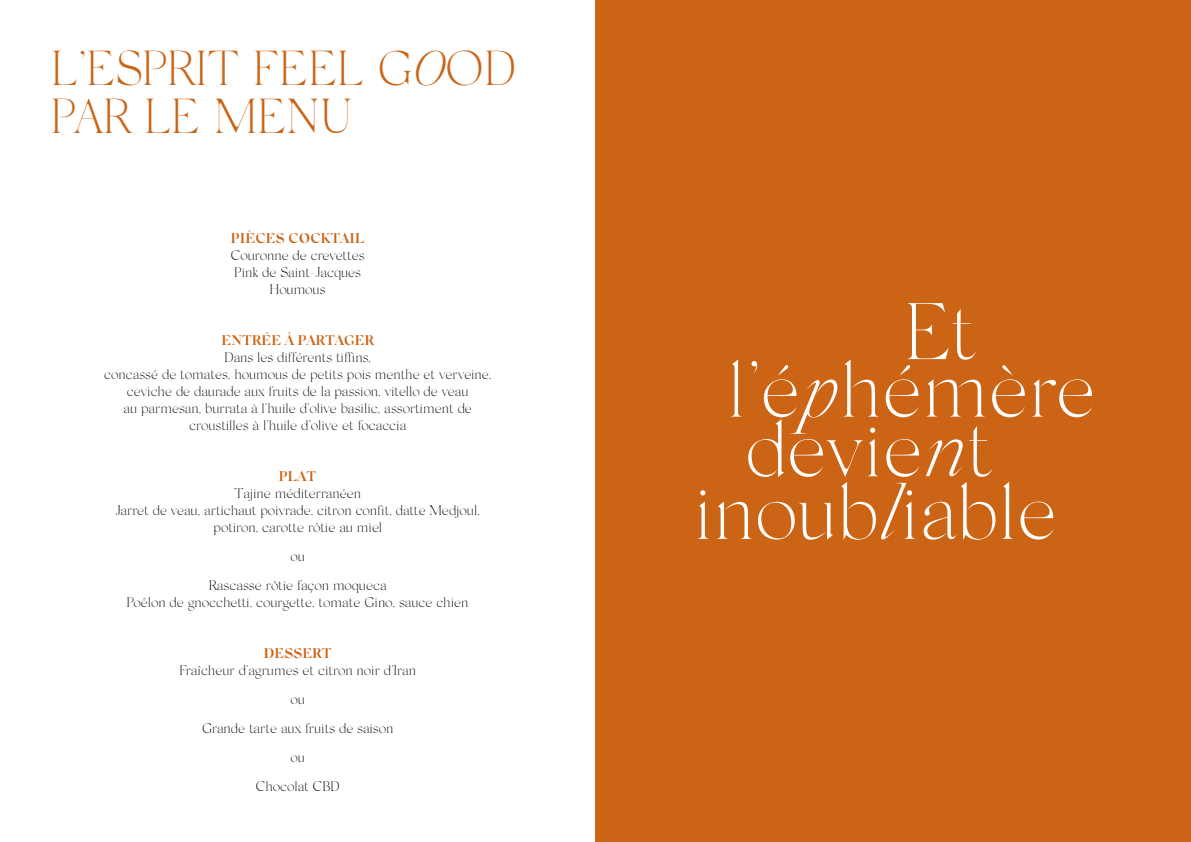
<style>
.page{position:relative;width:1191px;height:842px;background:#fff}
.page>*{position:absolute;margin:0;border:0;box-sizing:border-box;transform-origin:0 0}
.t1{font:200 80px "Silk Serif";color:#fff}
.t2{font:200 49px/48px "Silk Serif";color:#cb6415}
.t3{font:200 14px/17px "Silk Serif";color:#000;text-align:center}
.t4{font:600 14px "Silk Serif";color:#cb6415}
.s1{font-style:italic}
</style>
<div class="page">
<div style="left:595px;top:0;width:596px;height:842px;background:#cb6415"></div>
<h2 class="t2" style="left:51px;top:44px;width:467px">L’ESPRIT FEEL G<span class="s1">O</span>OD<br>PAR LE MENU</h2>
<p class="t4" style="left:231px;top:230px;width:135px">PIÈCES COCKTAIL</p>
<p class="t3" style="left:231px;top:247px;width:135px">Couronne de crevettes<br>Pink de Saint-Jacques<br>Houmous</p>
<p class="t4" style="left:221px;top:332px;width:154px">ENTRÉE À PARTAGER</p>
<p class="t3" style="left:104px;top:349px;width:388px">Dans les différents tiffins,<br>concassé de tomates, houmous de petits pois menthe et verveine, ceviche de daurade aux fruits de la passion, vitello de veau<br>au parmesan, burrata à l’huile d’olive basilic, assortiment de croustilles à l’huile d’olive et focaccia</p>
<p class="t4" style="left:279px;top:468px;width:39px">PLAT</p>
<p class="t3" style="left:116px;top:485px;width:366px">Tajine méditerranéen<br>Jarret de veau, artichaut poivrade, citron confit, datte Medjoul, potiron, carotte rôtie au miel</p>
<p class="t3" style="left:209px;top:541px;width:179px;line-height:29px">ou<br>Rascasse rôtie façon moqueca</p>
<p class="t3" style="left:127px;top:593px;width:343px">Poêlon de gnocchetti, courgette, tomate Gino, sauce chien</p>
<p class="t4" style="left:264px;top:645px;width:69px">DESSERT</p>
<p class="t3" style="left:179px;top:655px;width:238px;line-height:29px">Fraîcheur d’agrumes et citron noir d’Iran ou<br>Grande tarte aux fruits de saison<br>ou<br>Chocolat CBD</p>
<h1 class="t1" style="left:904px;top:285px;width:74px">Et</h1>
<h1 class="t1" style="left:727px;top:342px;width:370px">l’é<span class="s1">p</span>hémère</h1>
<h1 class="t1" style="left:745px;top:402px;width:249px">devie<span class="s1">n</span>t</h1>
<h1 class="t1" style="left:693px;top:464px;width:365px">inoub<span class="s1">l</span>iable</h1>
</div>
